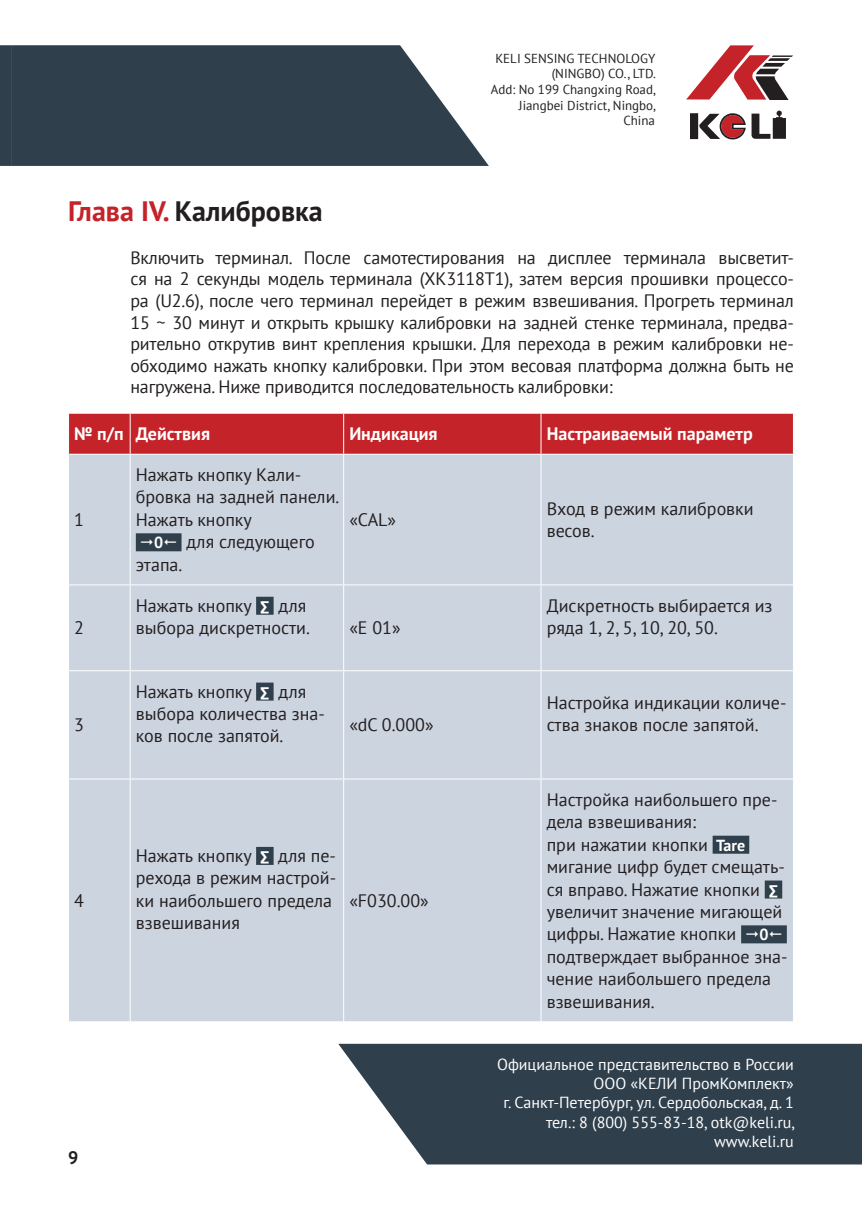
<style>
.page{position:relative;width:862px;height:1214px;background:#fff}
.page>*{position:absolute;margin:0;border:0;box-sizing:border-box;transform-origin:0 0}
.t1{font:700 28px "PT Sans";color:#231f20}
.PT_Sans_9{font:18px/22.4px "PT Sans";color:#231f20}
.white_zag_table{font:700 18px "PT Sans";color:#fff}
.t2{font:700 18px "PT Sans";color:#231f20}
.t3{font:16px/19.2px "PT Sans";color:#fff;text-align:right}
.PT_Sans_9-2{font:700 16px "PT Sans";color:#fff}
.t4{font:13px/15.6px "PT Sans";color:#231f20;text-align:right}
.s1{color:#c32329}
.s2{font-family:"Proxima Nova";font-weight:700;font-size:16px;color:#fff}
.s3{font-weight:700;font-size:16px;color:#fff}
</style>
<div class="page">
<svg style="left:0;top:45px;width:12px;height:121px"></svg>
<svg style="left:12px;top:45px;width:477px;height:121px;background:#42515d"></svg>
<svg style="left:686px;top:45px;width:107px;height:55px"></svg>
<svg style="left:690px;top:110px;width:96px;height:29px"></svg>
<svg style="left:338px;top:1043px;width:524px;height:121px;background:#41505c"></svg>
<div style="left:69px;top:413px;width:724px;height:40px;background:#c32329"></div>
<div style="left:69px;top:454px;width:724px;height:567px;background:#ccd4e0"></div>
<hr style="left:130px;top:413px;width:1px;height:40px;background:#fff">
<hr style="left:343px;top:413px;width:1px;height:40px;background:#fff">
<hr style="left:540px;top:413px;width:1px;height:40px;background:#fff">
<hr style="left:130px;top:454px;width:1px;height:130px;background:#fff">
<hr style="left:343px;top:454px;width:1px;height:130px;background:#fff">
<hr style="left:540px;top:454px;width:1px;height:130px;background:#fff">
<hr style="left:68px;top:584px;width:62px;height:1px;background:#fff">
<hr style="left:130px;top:584px;width:214px;height:1px;background:#fff">
<hr style="left:130px;top:585px;width:1px;height:85px;background:#fff">
<hr style="left:344px;top:584px;width:197px;height:1px;background:#fff">
<hr style="left:343px;top:585px;width:1px;height:85px;background:#fff">
<hr style="left:541px;top:584px;width:253px;height:1px;background:#fff">
<hr style="left:540px;top:585px;width:1px;height:85px;background:#fff">
<hr style="left:68px;top:670px;width:62px;height:1px;background:#fff">
<hr style="left:130px;top:670px;width:214px;height:1px;background:#fff">
<hr style="left:130px;top:671px;width:1px;height:107px;background:#fff">
<hr style="left:344px;top:670px;width:197px;height:1px;background:#fff">
<hr style="left:343px;top:671px;width:1px;height:107px;background:#fff">
<hr style="left:541px;top:670px;width:253px;height:1px;background:#fff">
<hr style="left:540px;top:671px;width:1px;height:107px;background:#fff">
<hr style="left:68px;top:778px;width:62px;height:1px;background:#fff">
<hr style="left:130px;top:778px;width:214px;height:1px;background:#fff">
<hr style="left:130px;top:779px;width:1px;height:242px;background:#fff">
<hr style="left:344px;top:778px;width:197px;height:1px;background:#fff">
<hr style="left:343px;top:779px;width:1px;height:242px;background:#fff">
<hr style="left:541px;top:778px;width:253px;height:1px;background:#fff">
<hr style="left:540px;top:779px;width:1px;height:242px;background:#fff">
<div style="left:136px;top:533px;width:45px;height:18px;background:#2f3f4c"></div>
<div style="left:256px;top:596px;width:18px;height:18px;background:#2f3f4c"></div>
<div style="left:256px;top:682px;width:18px;height:18px;background:#2f3f4c"></div>
<div style="left:256px;top:846px;width:18px;height:18px;background:#2f3f4c"></div>
<div style="left:712px;top:835px;width:37px;height:18px;background:#2f3f4c"></div>
<div style="left:765px;top:880px;width:17px;height:18px;background:#2f3f4c"></div>
<div style="left:741px;top:925px;width:46px;height:18px;background:#2f3f4c"></div>
<p class="t4" style="left:491px;top:50px;width:167px">KELI SENSING TECHNOLOGY (NINGBO) CO., LTD.<br>Add: No 199 Changxing Road,<br>Jiangbei District, Ningbo,<br>China</p>
<p class="t1" style="left:68px;top:193px;width:256px"><span class="s1">Глава IV.</span> Калибровка</p>
<p class="PT_Sans_9" style="left:130px;top:246px;width:665px;line-height:21.6px;text-align:justify">Включить терминал. После самотестирования на дисплее терминала высветит&shy;ся на 2 секунды модель терминала (ХК3118Т1), затем версия прошивки процессо&shy;ра (U2.6), после чего терминал перейдет в режим взвешивания. Прогреть терминал 15 ~ 30 минут и открыть крышку калибровки на задней стенке терминала, предва&shy;рительно открутив винт крепления крышки. Для перехода в режим калибровки не&shy;обходимо нажать кнопку калибровки. При этом весовая платформа должна быть не нагружена. Ниже приводится последовательность калибровки:</p>
<p class="white_zag_table" style="left:74px;top:422px;width:51px">№ п/п</p>
<p class="white_zag_table" style="left:136px;top:422px;width:76px">Действия</p>
<p class="white_zag_table" style="left:349px;top:422px;width:90px">Индикация</p>
<p class="white_zag_table" style="left:547px;top:422px;width:208px">Настраиваемый параметр</p>
<p class="PT_Sans_9" style="left:74px;top:508px;width:11px">1</p>
<p class="PT_Sans_9" style="left:74px;top:616px;width:11px">2</p>
<p class="PT_Sans_9" style="left:74px;top:713px;width:11px">3</p>
<p class="PT_Sans_9" style="left:74px;top:888px;width:11px">4</p>
<p class="t2" style="left:68px;top:1145px;width:12px">9</p>
<p class="PT_Sans_9" style="left:136px;top:463px;width:205px">Нажать кнопку Кали&shy;бровка на задней панели.</p>
<p class="PT_Sans_9" style="left:136px;top:508px;width:118px">Нажать кнопку</p>
<p class="PT_Sans_9-2" style="left:154px;top:532px;width:11px">0</p>
<p class="PT_Sans_9" style="left:186px;top:530px;width:130px">для следующего</p>
<p class="PT_Sans_9" style="left:136px;top:552px;width:48px">этапа.</p>
<p class="PT_Sans_9" style="left:136px;top:593px;width:176px">Нажать кнопку <span class="s2">∑</span> для выбора дискретности.</p>
<p class="PT_Sans_9" style="left:349px;top:508px;width:48px">«CAL»</p>
<p class="PT_Sans_9" style="left:547px;top:496px;width:208px">Вход в режим калибровки весов.</p>
<p class="PT_Sans_9" style="left:349px;top:616px;width:53px">«Е 01»</p>
<p class="PT_Sans_9" style="left:547px;top:593px;width:227px">Дискретность выбирается из ряда 1, 2, 5, 10, 20, 50.</p>
<p class="PT_Sans_9" style="left:136px;top:679px;width:190px">Нажать кнопку <span class="s2">∑</span> для выбора количества зна&shy;ков после запятой.</p>
<p class="PT_Sans_9" style="left:349px;top:713px;width:86px">«dC 0.000»</p>
<p class="PT_Sans_9" style="left:547px;top:690px;width:241px">Настройка индикации количе&shy;ства знаков после запятой.</p>
<p class="PT_Sans_9" style="left:136px;top:843px;width:202px">Нажать кнопку <span class="s2">∑</span> для пе&shy;рехода в режим настрой&shy;ки наибольшего предела взвешивания</p>
<p class="PT_Sans_9" style="left:349px;top:888px;width:81px">«F030.00»</p>
<p class="PT_Sans_9" style="left:547px;top:787px;width:232px">Настройка наибольшего пре&shy;дела взвешивания:</p>
<p class="PT_Sans_9" style="left:547px;top:832px;width:240px">при нажатии кнопки <span class="s3">Tare </span>мигание цифр будет смещать&shy;ся вправо. Нажатие кнопки <span class="s2">∑ </span>увеличит значение мигающей цифры. Нажатие кнопки</p>
<p class="PT_Sans_9-2" style="left:759px;top:924px;width:11px">0</p>
<p class="PT_Sans_9" style="left:547px;top:944px;width:242px">подтверждает выбранное зна&shy;чение наибольшего предела взвешивания.</p>
<p class="t3" style="left:497px;top:1054px;width:300px">Официальное представительство в России<br>ООО «КЕЛИ ПромКомплект»<br>г. Санкт-Петербург, ул. Сердобольская, д. 1 тел.: 8 (800) 555-83-18, otk@keli.ru, www.keli.ru</p>
</div>
